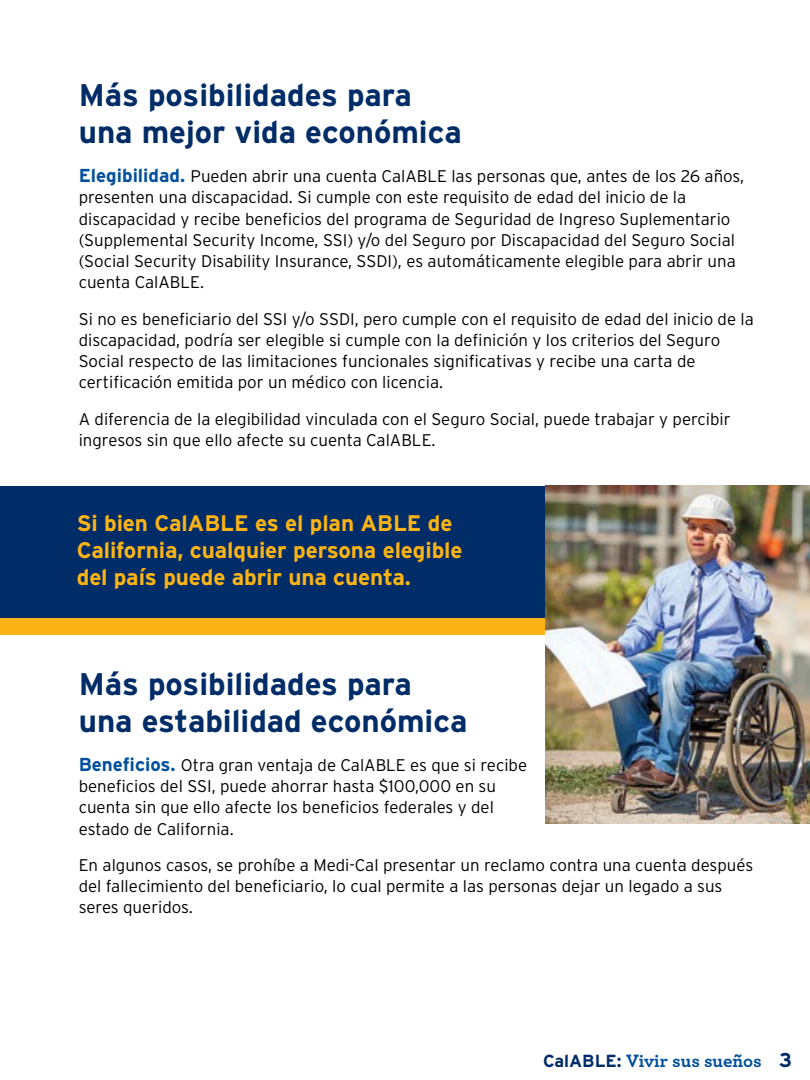
<style>
.page{position:relative;width:810px;height:1080px;background:#fff}
.page>*{position:absolute;margin:0;border:0;box-sizing:border-box;transform-origin:0 0}
.Headline_B__25{font:700 31.25px/37.5px "Interstate";color:#002c67}
.Pullquote{font:700 22.5px/27px "Interstate";letter-spacing:-.005em;color:#fcb316}
.t1{font:700 18.75px "Archer";color:#004f9d}
.Copy__13_5{font:300 16.88px/21.2px "Interstate";color:#000}
.s1{font-weight:700;font-size:18.75px;color:#004f9d}
.s2{font-family:"Interstate";font-size:17.5px;color:#002c67}
.s3{font-family:"Interstate";font-size:20px;color:#002c67}
</style>
<div class="page">
<div style="left:0;top:486px;width:630px;height:135px;background:#002c67"></div>
<div style="left:0;top:619px;width:645px;height:16px;background:#fcb316"></div>
<img style="left:546px;top:486px;width:264px;height:337px">
<h3 class="Headline_B__25" style="left:79px;top:76px;width:385px">Más posibilidades para una mejor vida económica</h3>
<p class="Copy__13_5" style="left:79px;top:165px;width:667px"><span class="s1">Elegibilidad.</span> Pueden abrir una cuenta CalABLE las personas que, antes de los 26 años, presenten una discapacidad. Si cumple con este requisito de edad del inicio de la discapacidad y recibe beneficios del programa de Seguridad de Ingreso Suplementario (Supplemental Security Income, SSI) y/o del Seguro por Discapacidad del Seguro Social (Social Security Disability Insurance, SSDI), es automáticamente elegible para abrir una cuenta CalABLE.</p>
<p class="Copy__13_5" style="left:79px;top:308px;width:677px">Si no es beneficiario del SSI y/o SSDI, pero cumple con el requisito de edad del inicio de la discapacidad, podría ser elegible si cumple con la definición y los criterios del Seguro Social respecto de las limitaciones funcionales significativas y recibe una carta de certificación emitida por un médico con licencia.</p>
<p class="Copy__13_5" style="left:79px;top:408px;width:653px">A diferencia de la elegibilidad vinculada con el Seguro Social, puede trabajar y percibir ingresos sin que ello afecte su cuenta CalABLE.</p>
<p class="Pullquote" style="left:77px;top:509px;width:387px">Si bien CalABLE es el plan ABLE de<br>California, cualquier persona elegible del país puede abrir una cuenta.</p>
<h3 class="Headline_B__25" style="left:79px;top:665px;width:390px">Más posibilidades para una estabilidad económica</h3>
<p class="Copy__13_5" style="left:79px;top:754px;width:450px"><span class="s1">Beneficios.</span> Otra gran ventaja de CalABLE es que si recibe beneficios del SSI, puede ahorrar hasta $100,000 en su cuenta sin que ello afecte los beneficios federales y del estado de California.</p>
<p class="Copy__13_5" style="left:79px;top:854px;width:676px">En algunos casos, se prohíbe a Medi-Cal presentar un reclamo contra una cuenta después del fallecimiento del beneficiario, lo cual permite a las personas dejar un legado a sus seres queridos.</p>
<p class="t1" style="left:543px;top:1049px;width:250px"><span class="s2">CalABLE:</span> Vivir sus sueños <span class="s3">3</span></p>
</div>
